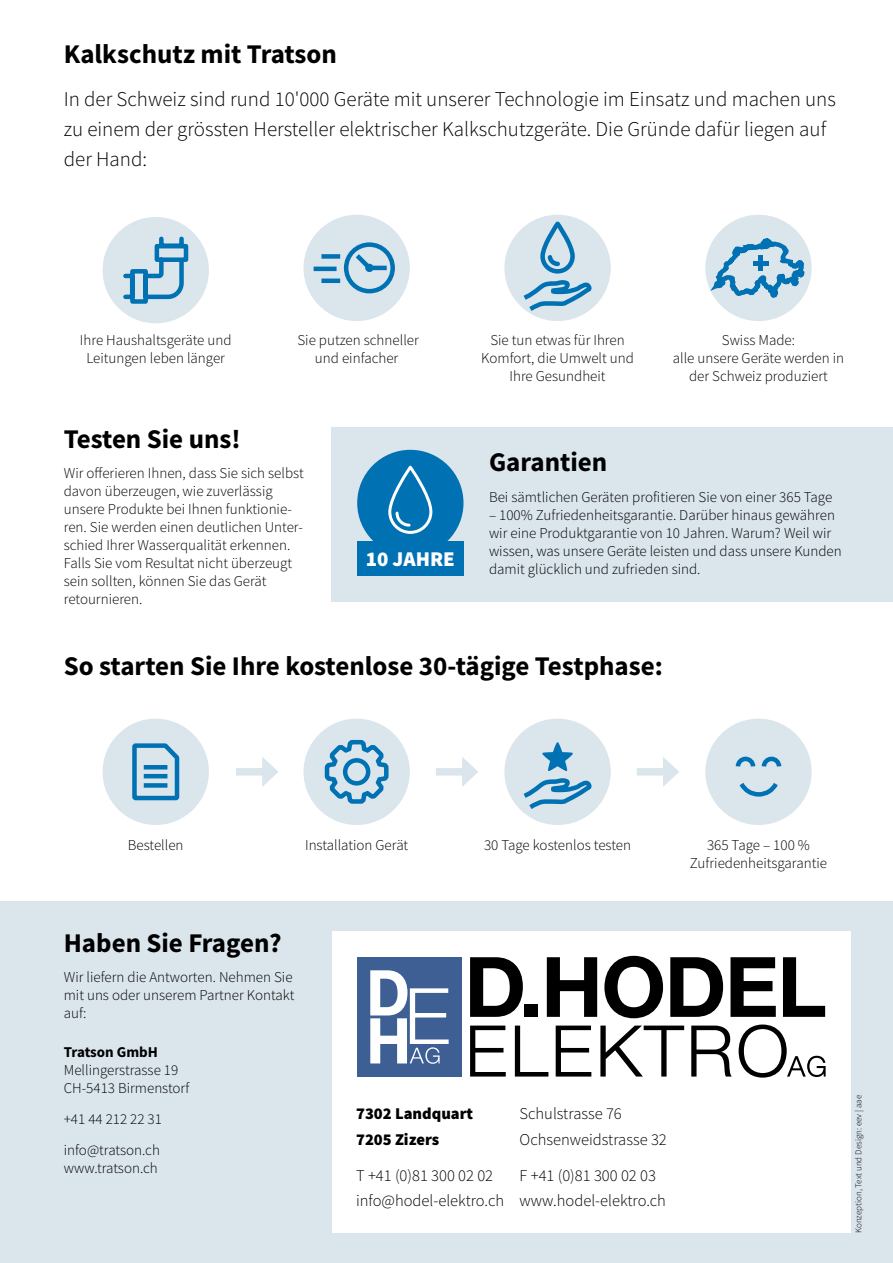
<style>
.page{position:relative;width:893px;height:1263px;background:#fff}
.page>*{position:absolute;margin:0;border:0;box-sizing:border-box;transform-origin:0 0}
.t1{font:700 27px "Source Sans Pro";color:#000}
.t2{font:300 21px/30px "Source Sans Pro";color:#000}
.t3{font:900 21px "Source Sans Pro";color:#fff}
.t4{font:300 16.5px/25.5px "Source Sans Pro";color:#000}
.t5{font:900 16.5px "Source Sans Pro";color:#000}
.t6{font:300 15px/18px "Source Sans Pro";color:#000;text-align:center}
.t7{font:700 15px "Source Sans Pro";color:#000}
.t8{font:300 9px "Source Sans Pro";color:#000}
</style>
<div class="page">
<div style="left:0;top:901px;width:893px;height:362px;background:#dae5ec"></div>
<div style="left:332px;top:427px;width:561px;height:175px;background:#dae5ec"></div>
<div style="left:332px;top:931px;width:518px;height:302px;background:#fff"></div>
<div style="left:103px;top:719px;width:106px;height:106px;background:#dae5ec;border-radius:50%"></div>
<div style="left:303px;top:215px;width:107px;height:106px;background:#dae5ec;border-radius:50%"></div>
<div style="left:303px;top:719px;width:107px;height:106px;background:#dae5ec;border-radius:50%"></div>
<div style="left:504px;top:215px;width:107px;height:106px;background:#dae5ec;border-radius:50%"></div>
<div style="left:504px;top:719px;width:107px;height:106px;background:#dae5ec;border-radius:50%"></div>
<div style="left:705px;top:719px;width:107px;height:106px;background:#dae5ec;border-radius:50%"></div>
<div style="left:236px;top:768px;width:32px;height:7px;background:#dae5ec"></div>
<svg style="left:262px;top:757px;width:16px;height:30px"></svg>
<div style="left:436px;top:768px;width:32px;height:7px;background:#dae5ec"></div>
<svg style="left:462px;top:757px;width:16px;height:30px"></svg>
<div style="left:637px;top:768px;width:32px;height:7px;background:#dae5ec"></div>
<svg style="left:663px;top:757px;width:16px;height:30px"></svg>
<div style="left:344px;top:242px;width:51px;height:51px;border:4px solid #0071b3;border-radius:50%"></div>
<div style="left:321px;top:254px;width:19px;height:5px;background:#0071b3"></div>
<hr style="left:321px;top:279px;width:19px;height:4px;background:#0071b3">
<hr style="left:314px;top:267px;width:23px;height:4px;background:#0071b3">
<svg style="left:351px;top:249px;width:23px;height:24px"></svg>
<hr style="left:372px;top:266px;width:15px;height:4px;background:#0071b3">
<div style="left:365px;top:264px;width:9px;height:8px;background:#0071b3;border-radius:50%"></div>
<svg style="left:735px;top:756px;width:47px;height:41px"></svg>
<svg style="left:132px;top:743px;width:48px;height:58px"></svg>
<hr style="left:144px;top:774px;width:23px;height:4px;background:#0071b3">
<div style="left:144px;top:783px;width:23px;height:5px;background:#0071b3"></div>
<svg style="left:322px;top:739px;width:67px;height:74px"></svg>
<div style="left:343px;top:758px;width:27px;height:27px;border:4px solid #0071b3;border-radius:50%"></div>
<svg style="left:523px;top:742px;width:69px;height:71px"></svg>
<div style="left:357px;top:450px;width:106px;height:106px;background:#0071b3;border-radius:50%"></div>
<div style="left:357px;top:541px;width:106px;height:35px;background:#0071b3"></div>
<svg style="left:388px;top:467px;width:45px;height:67px"></svg>
<svg style="left:523px;top:224px;width:69px;height:91px"></svg>
<div style="left:103px;top:217px;width:106px;height:106px;background:#dae5ec;border-radius:50%"></div>
<svg style="left:123px;top:236px;width:66px;height:68px"></svg>
<div style="left:705px;top:215px;width:107px;height:106px;background:#dae5ec;border-radius:50%"></div>
<svg style="left:710px;top:236px;width:98px;height:75px"></svg>
<div style="left:758px;top:255px;width:5px;height:16px;background:#0071b3"></div>
<div style="left:753px;top:261px;width:16px;height:5px;background:#0071b3"></div>
<svg style="left:470px;top:1025px;width:36px;height:51px"></svg>
<svg style="left:515px;top:1025px;width:33px;height:51px"></svg>
<svg style="left:556px;top:1025px;width:35px;height:51px"></svg>
<svg style="left:600px;top:1025px;width:84px;height:51px"></svg>
<svg style="left:691px;top:1025px;width:41px;height:51px"></svg>
<svg style="left:739px;top:1024px;width:87px;height:53px"></svg>
<div style="left:357px;top:957px;width:104px;height:119px;background:#3d5f93"></div>
<svg style="left:370px;top:970px;width:79px;height:94px"></svg>
<svg style="left:470px;top:957px;width:53px;height:60px"></svg>
<div style="left:524px;top:1004px;width:14px;height:13px;background:#000"></div>
<svg style="left:547px;top:957px;width:50px;height:60px"></svg>
<svg style="left:604px;top:956px;width:59px;height:62px"></svg>
<svg style="left:670px;top:957px;width:53px;height:60px"></svg>
<svg style="left:730px;top:957px;width:46px;height:60px"></svg>
<svg style="left:783px;top:957px;width:42px;height:60px"></svg>
<h1 class="t1" style="left:64px;top:36px;width:275px">Kalkschutz mit Tratson</h1>
<h2 class="t2" style="left:64px;top:84px;width:774px">In der Schweiz sind rund 10'000 Geräte mit unserer Technologie im Einsatz und machen uns zu einem der grössten Hersteller elektrischer Kalkschutzgeräte. Die Gründe dafür liegen auf der Hand:</h2>
<p class="t6" style="left:80px;top:331px;width:153px">Ihre Haushaltsgeräte und<br>Leitungen leben länger</p>
<p class="t6" style="left:297px;top:331px;width:123px">Sie putzen schneller und einfacher</p>
<h1 class="t1" style="left:64px;top:420px;width:178px">Testen Sie uns!</h1>
<p class="t6" style="left:64px;top:464px;width:241px;text-align:left">Wir offerieren Ihnen, dass Sie sich selbst davon überzeugen, wie zuverlässig unsere Produkte bei Ihnen funktionie&shy;ren. Sie werden einen deutlichen Unter&shy;schied Ihrer Wasserqualität erkennen.<br>Falls Sie vom Resultat nicht überzeugt sein sollten, können Sie das Gerät retournieren.</p>
<h2 class="t3" style="left:366px;top:544px;width:91px">10 JAHRE</h2>
<p class="t6" style="left:481px;top:331px;width:154px">Sie tun etwas für Ihren<br>Komfort, die Umwelt und<br>Ihre Gesundheit</p>
<p class="t6" style="left:673px;top:331px;width:173px">Swiss Made:<br>alle unsere Geräte werden in der Schweiz produziert</p>
<h1 class="t1" style="left:489px;top:444px;width:120px">Garantien</h1>
<p class="t6" style="left:489px;top:488px;width:345px">Bei sämtlichen Geräten profitieren Sie von einer 365 Tage</p>
<p class="t6" style="left:489px;top:506px;width:354px;text-align:left">– 100% Zufriedenheitsgarantie. Darüber hinaus gewähren wir eine Produktgarantie von 10 Jahren. Warum? Weil wir wissen, was unsere Geräte leisten und dass unsere Kunden damit glücklich und zufrieden sind.</p>
<h1 class="t1" style="left:64px;top:648px;width:601px">So starten Sie Ihre kostenlose 30-tägige Testphase:</h1>
<p class="t6" style="left:128px;top:836px;width:57px">Bestellen</p>
<p class="t6" style="left:305px;top:836px;width:105px">Installation Gerät</p>
<p class="t6" style="left:484px;top:836px;width:149px">30 Tage kostenlos testen</p>
<h1 class="t1" style="left:64px;top:924px;width:219px">Haben Sie Fragen?</h1>
<p class="t6" style="left:64px;top:968px;width:232px;text-align:justify">Wir liefern die Antworten. Nehmen Sie mit uns oder unserem Partner Kontakt auf:</p>
<p class="t7" style="left:64px;top:1042px;width:96px">Tratson GmbH</p>
<p class="t6" style="left:64px;top:1061px;width:127px;text-align:left">Mellingerstrasse 19<br>CH-5413 Birmenstorf</p>
<p class="t6" style="left:64px;top:1104px;width:100px;line-height:30.8px;text-align:left">+41 44 212 22 31 info@tratson.ch</p>
<p class="t6" style="left:64px;top:1159px;width:96px">www.tratson.ch</p>
<p class="t5" style="left:356px;top:1102px;width:119px">7302 Landquart</p>
<p class="t4" style="left:520px;top:1101px;width:104px">Schulstrasse 76</p>
<p class="t5" style="left:356px;top:1128px;width:85px">7205 Zizers</p>
<p class="t4" style="left:520px;top:1126px;width:149px">Ochsenweidstrasse 32</p>
<p class="t4" style="left:356px;top:1163px;width:139px">T +41 (0)81 300 02 02</p>
<p class="t4" style="left:356px;top:1163px;width:311px;text-indent:163px">F +41 (0)81 300 02 03 info@hodel-elektro.ch www.hodel-elektro.ch</p>
<p class="t6" style="left:690px;top:836px;width:139px">365 Tage – 100 %<br>Zufriedenheitsgarantie</p>
<p class="t8" style="left:853px;top:1233px;width:140px;rotate:-90deg">Konzeption, Text und Design: eev | aae</p>
</div>
